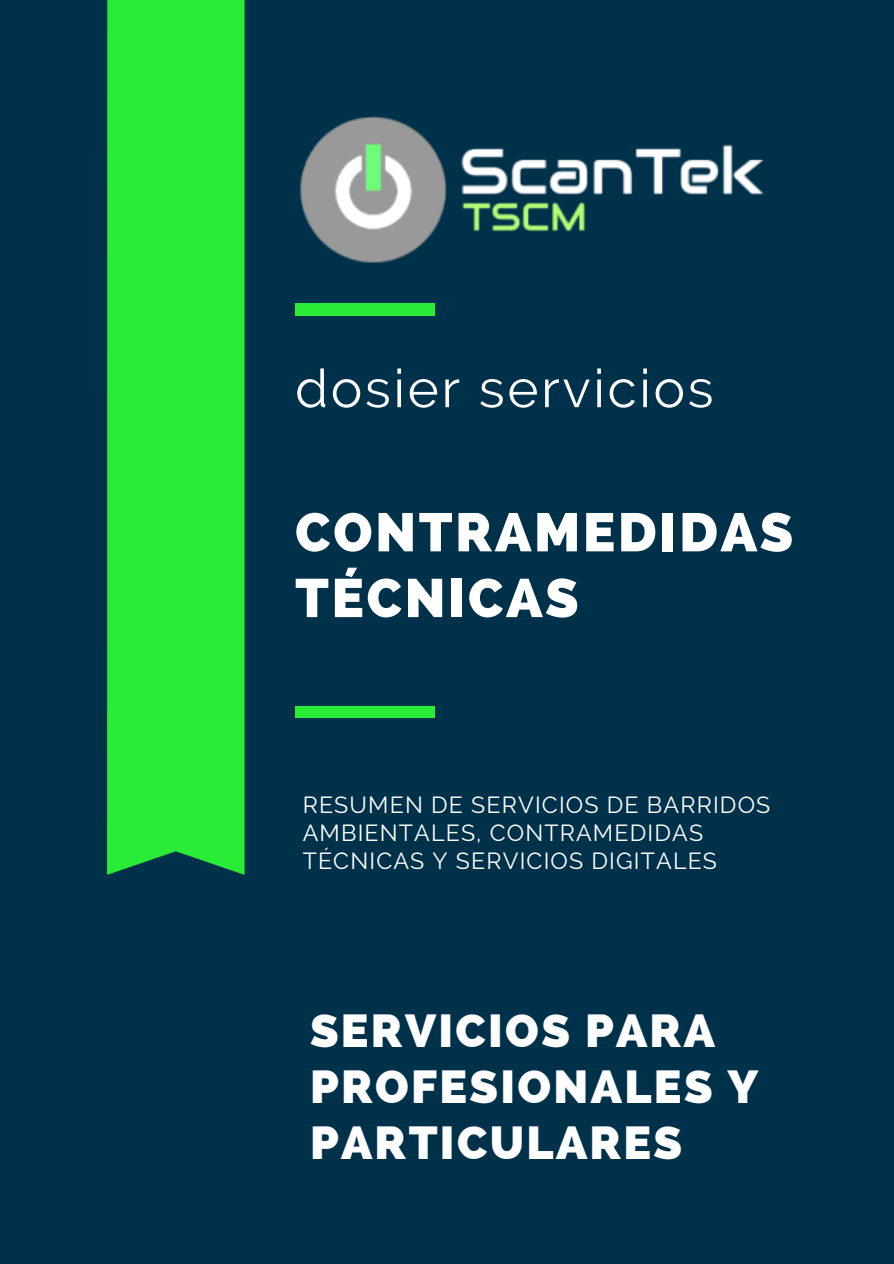
<style>
.page{position:relative;width:894px;height:1264px;background:#fff}
.page>*{position:absolute;margin:0;border:0;box-sizing:border-box;transform-origin:0 0}
.t1{font:800 54px/65.7px "Raleway";letter-spacing:.05em;color:#fff}
.t2{font:52.95px "Raleway";letter-spacing:.05em;color:#fff}
.t3{font:800 46.35px/56.1px "Raleway";letter-spacing:.05em;color:#fff}
.t4{font:23.25px/28px "Raleway";letter-spacing:.05em;color:#fff}
</style>
<div class="page">
<div style="left:0;top:0;width:893px;height:1263px;background:#00314b"></div>
<div style="left:295px;top:304px;width:140px;height:11px;background:#2aeb36"></div>
<div style="left:107px;top:0;width:137px;height:874px;background:#2aeb36"></div>
<div style="left:295px;top:706px;width:140px;height:11px;background:#2aeb36"></div>
<img style="left:299px;top:116px;width:465px;height:147px">
<h2 class="t2" style="left:295px;top:358px;width:420px">dosier servicios</h2>
<h1 class="t1" style="left:295px;top:499px;width:499px">CONTRAMEDIDAS<br>TÉCNICAS</h1>
<p class="t4" style="left:302px;top:790px;width:469px">RESUMEN DE SERVICIOS DE BARRIDOS<br>AMBIENTALES, CONTRAMEDIDAS<br>TÉCNICAS Y SERVICIOS DIGITALES</p>
<h3 class="t3" style="left:310px;top:1002px;width:449px">SERVICIOS PARA<br>PROFESIONALES Y<br>PARTICULARES</h3>
</div>
